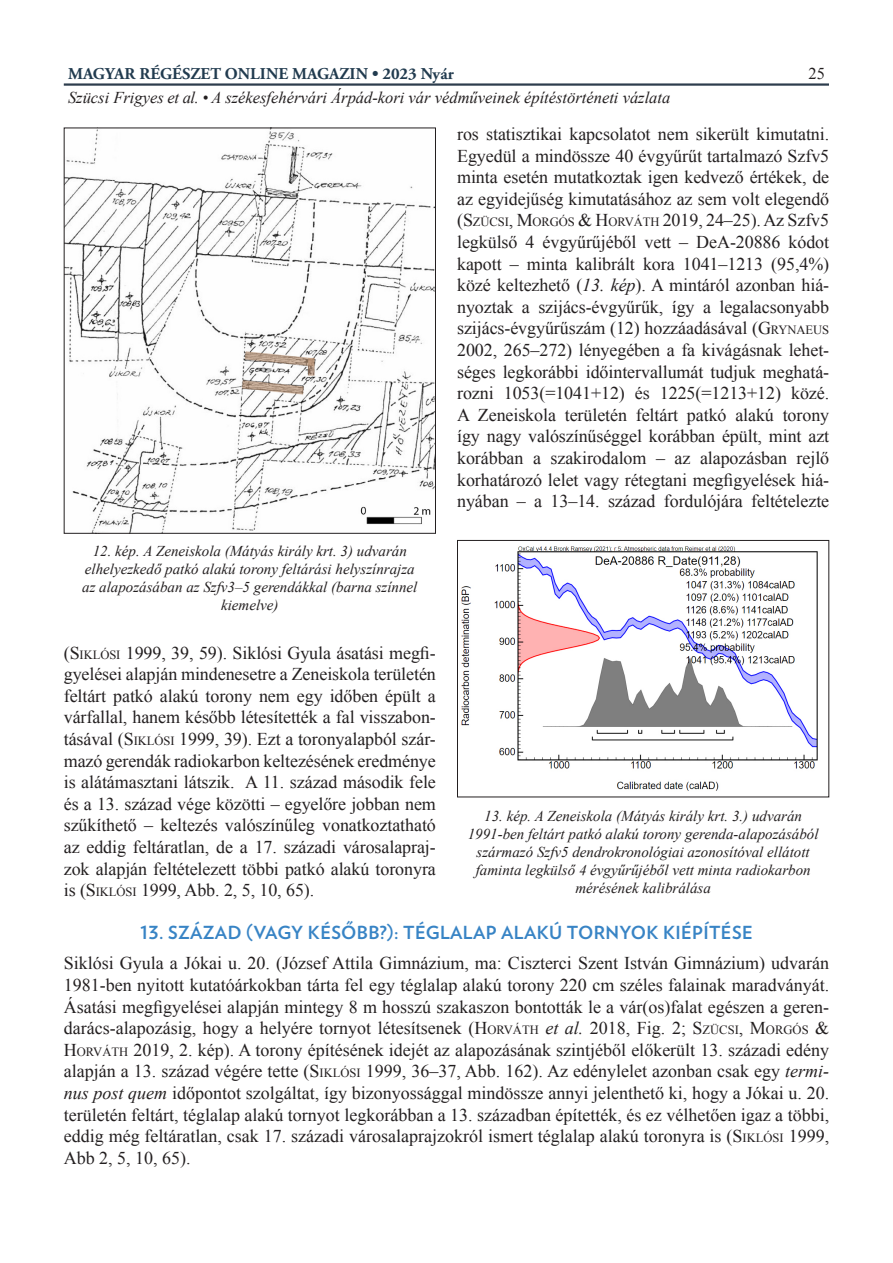
<style>
.page{position:relative;width:893px;height:1263px;background:#fff}
.page>*{position:absolute;margin:0;border:0;box-sizing:border-box;transform-origin:0 0}
.cikk_szoveg_print{font:18px/21.6px "Times New Roman";letter-spacing:-.005em;color:#231f20;text-align:justify}
.alcim{font:700 18px "Verlag";letter-spacing:.02em;color:#3884c5}
.t1{font:italic 16.5px "Times New Roman";color:#231f20}
.t2{font:700 16.5px "Adobe Garamond Pro";color:#213b4f}
.t3{font:16.5px "Times New Roman";color:#231f20}
.kepala{font:italic 15px/18px "Times New Roman";color:#231f20;text-align:center}
.s1{font-style:inherit}
.s2{font-size:12.6px}
.s3{font-style:italic}
</style>
<div class="page">
<hr style="left:64px;top:83px;width:765px;height:3px;background:#2d3d4d">
<img style="left:461px;top:546px;width:357px;height:245px">
<div style="left:457px;top:540px;width:372px;height:257px;border:1px solid #231f20"></div>
<img style="left:66px;top:130px;width:368px;height:402px">
<div style="left:64px;top:128px;width:372px;height:406px;border:1px solid #231f20"></div>
<p class="t2" style="left:68px;top:65px;width:387px">MAGYAR RÉGÉSZET ONLINE MAGAZIN • 2023 Nyár</p>
<p class="t1" style="left:68px;top:87px;width:604px">Szücsi Frigyes et al. • A székesfehérvári Árpád-kori vár védműveinek építéstörténeti vázlata</p>
<p class="t3" style="left:808px;top:62px;width:18px">25</p>
<p class="kepala" style="left:82px;top:542px;width:337px">12. kép. A Zeneiskola (Mátyás király krt. 3) udvarán elhelyezkedő patkó alakú torony feltárási helyszínrajza az alapozásában az Szfv3–5 gerendákkal (barna színnel kiemelve)</p>
<p class="cikk_szoveg_print" style="left:457px;top:123px;width:374px">ros statisztikai kapcsolatot nem sikerült kimutatni.<br>Egyedül a mindössze 40 évgyűrűt tartalmazó Szfv5 minta esetén mutatkoztak igen kedvező értékek, de az egyidejűség kimutatásához az sem volt elegendő (<span class="s1">S</span><span class="s2">ZÜCSI</span><span class="s1">, M</span><span class="s2">ORGÓS</span> <span class="s1">&amp; H</span><span class="s2">ORVÁTH</span> 2019, 24–25). Az Szfv5 legkülső 4 évgyűrűjéből vett – DeA-20886 kódot kapott – minta kalibrált kora 1041–1213 (95,4%) közé keltezhető (<span class="s3">13. kép</span>). A mintáról azonban hiá&shy;nyoztak a szijács-évgyűrűk, így a legalacsonyabb szijács-évgyűrűszám (12) hozzáadásával (<span class="s1">G</span><span class="s2">RYNAEUS </span>2002, 265–272) lényegében a fa kivágásnak lehet&shy;séges legkorábbi időintervallumát tudjuk meghatá&shy;rozni 1053(=1041+12) és 1225(=1213+12) közé.<br>A Zeneiskola területén feltárt patkó alakú torony így nagy valószínűséggel korábban épült, mint azt korábban a szakirodalom – az alapozásban rejlő korhatározó lelet vagy rétegtani megfigyelések hiá&shy;nyában – a 13–14. század fordulójára feltételezte</p>
<p class="cikk_szoveg_print" style="left:64px;top:641px;width:374px">(<span class="s1">S</span><span class="s2">IKLÓSI</span> 1999, 39, 59). Siklósi Gyula ásatási megfi&shy;gyelései alapján mindenesetre a Zeneiskola területén feltárt patkó alakú torony nem egy időben épült a várfallal, hanem később létesítették a fal visszabon&shy;tásával (<span class="s1">S</span><span class="s2">IKLÓSI</span> 1999, 39). Ezt a toronyalapból szár&shy;mazó gerendák radiokarbon keltezésének eredménye is alátámasztani látszik. A 11. század második fele és a 13. század vége közötti – egyelőre jobban nem szűkíthető – keltezés valószínűleg vonatkoztatható az eddig feltáratlan, de a 17. századi városalapraj&shy;zok alapján feltételezett többi patkó alakú toronyra is (<span class="s1">S</span><span class="s2">IKLÓSI</span> 1999, Abb. 2, 5, 10, 65).</p>
<p class="alcim" style="left:140px;top:919px;width:614px">13. SZÁZAD (VAGY KÉSŐBB?): TÉGLALAP ALAKÚ TORNYOK KIÉPÍTÉSE</p>
<p class="cikk_szoveg_print" style="left:64px;top:952px;width:767px">Siklósi Gyula a Jókai u. 20. (József Attila Gimnázium, ma: Ciszterci Szent István Gimnázium) udvarán 1981-ben nyitott kutatóárkokban tárta fel egy téglalap alakú torony 220 cm széles falainak maradványát.<br>Ásatási megfigyelései alapján mintegy 8 m hosszú szakaszon bontották le a vár(os)falat egészen a geren&shy;darács-alapozásig, hogy a helyére tornyot létesítsenek (<span class="s1">H</span><span class="s2">ORVÁTH</span> <span class="s3">et al.</span> 2018, Fig. 2; S<span class="s2">ZÜCSI</span><span class="s1">, M</span><span class="s2">ORGÓS</span> <span class="s1">&amp; H</span><span class="s2">ORVÁTH</span> 2019, 2. kép). A torony építésének idejét az alapozásának szintjéből előkerült 13. századi edény alapján a 13. század végére tette (<span class="s1">S</span><span class="s2">IKLÓSI</span> 1999, 36–37, Abb. 162). Az edénylelet azonban csak egy <span class="s3">termi&shy;nus post quem</span> időpontot szolgáltat, így bizonyossággal mindössze annyi jelenthető ki, hogy a Jókai u. 20. területén feltárt, téglalap alakú tornyot legkorábban a 13. században építették, és ez vélhetően igaz a többi, eddig még feltáratlan, csak 17. századi városalaprajzokról ismert téglalap alakú toronyra is (<span class="s1">S</span><span class="s2">IKLÓSI</span> 1999, Abb 2, 5, 10, 65).</p>
<p class="kepala" style="left:468px;top:807px;width:352px">13. kép. A Zeneiskola (Mátyás király krt. 3.) udvarán 1991-ben feltárt patkó alakú torony gerenda-alapozásából származó Szfv5 dendrokronológiai azonosítóval ellátott faminta legkülső 4 évgyűrűjéből vett minta radiokarbon mérésének kalibrálása</p>
</div>
